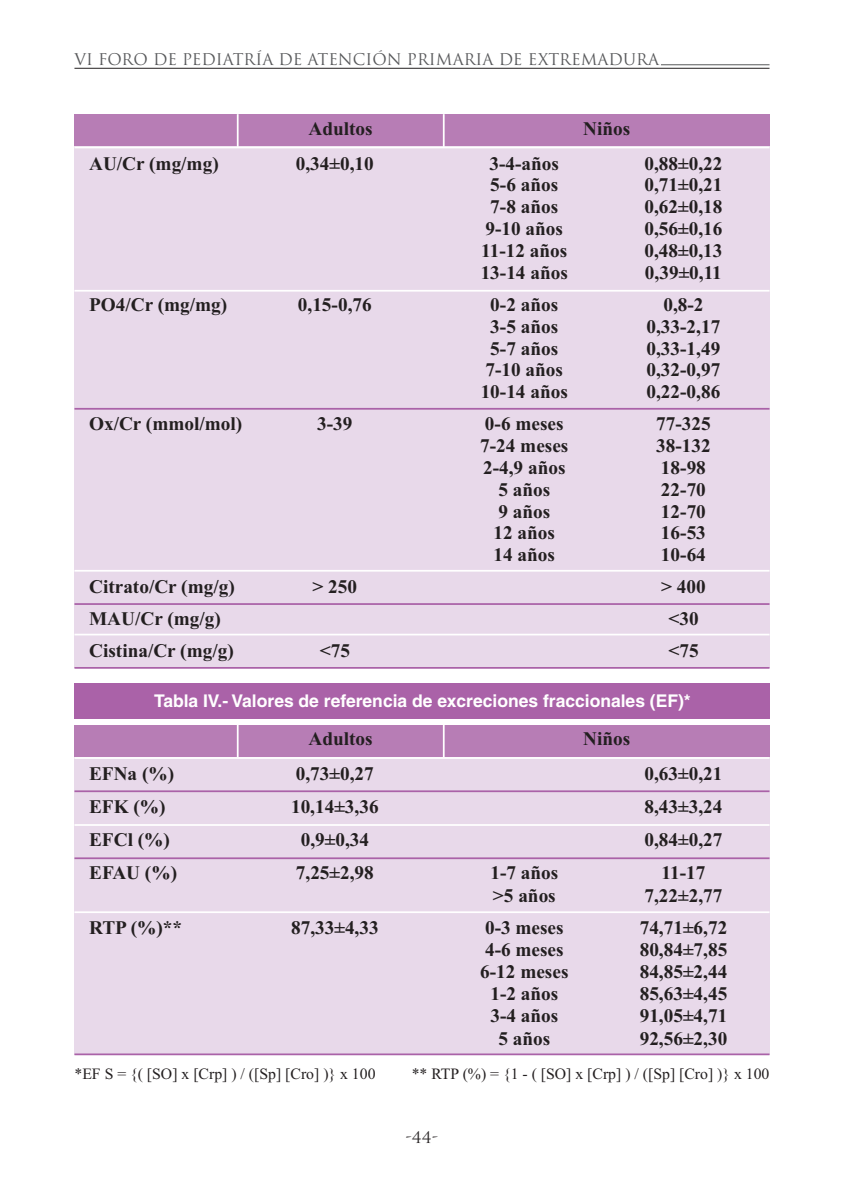
<style>
.page{position:relative;width:844px;height:1191px;background:#fff}
.page>*{position:absolute;margin:0;border:0;box-sizing:border-box;transform-origin:0 0}
.t1{font:700 19.25px "Times New Roman";color:#231f20}
.t2{font:700 17.5px "Helvetica";color:#fff}
.t3{font:15.75px "Times New Roman";color:#231f20}
.t4{font:15.75px "Trajan";color:#57585a}
.t5{font:15.75px "Trajan";color:#231f20}
</style>
<div class="page">
<hr style="left:660px;top:64px;width:109px;height:1px;background:#57585a">
<hr style="left:74px;top:68px;width:695px;height:1px;background:#231f20">
<div style="left:74px;top:114px;width:695px;height:554px;background:#e8d9ea"></div>
<div style="left:74px;top:114px;width:695px;height:32px;background:#b77db5"></div>
<hr style="left:74px;top:147px;width:695px;height:1px;background:#fff">
<hr style="left:237px;top:114px;width:1px;height:33px;background:#fff">
<hr style="left:443px;top:114px;width:1px;height:33px;background:#fff">
<hr style="left:74px;top:290px;width:695px;height:2px;background:#fff">
<hr style="left:74px;top:408px;width:695px;height:2px;background:#aa62a8">
<hr style="left:74px;top:570px;width:695px;height:1px;background:#fff">
<hr style="left:74px;top:603px;width:695px;height:2px;background:#aa62a8">
<hr style="left:74px;top:633px;width:695px;height:2px;background:#fff">
<hr style="left:74px;top:667px;width:695px;height:1px;background:#aa62a8">
<div style="left:74px;top:725px;width:695px;height:329px;background:#e8d9ea"></div>
<div style="left:74px;top:725px;width:695px;height:32px;background:#b77db5"></div>
<div style="left:74px;top:683px;width:695px;height:36px;background:#aa62a8"></div>
<hr style="left:74px;top:757px;width:695px;height:2px;background:#fff">
<hr style="left:74px;top:790px;width:695px;height:2px;background:#aa62a8">
<hr style="left:74px;top:824px;width:695px;height:2px;background:#fff">
<hr style="left:74px;top:857px;width:695px;height:2px;background:#aa62a8">
<hr style="left:237px;top:724px;width:1px;height:33px;background:#fff">
<hr style="left:443px;top:724px;width:1px;height:33px;background:#fff">
<hr style="left:74px;top:911px;width:695px;height:2px;background:#fff">
<hr style="left:74px;top:1053px;width:695px;height:2px;background:#aa62a8">
<p class="t4" style="left:74px;top:50px;width:586px">VI FORO DE PEDIATRÍA DE ATENCIÓN PRIMARIA DE EXTREMADURA</p>
<p class="t1" style="left:308px;top:117px;width:66px">Adultos</p>
<p class="t1" style="left:583px;top:117px;width:49px">Niños</p>
<p class="t1" style="left:89px;top:152px;width:131px">AU/Cr (mg/mg)</p>
<p class="t1" style="left:296px;top:152px;width:79px">0,34±0,10</p>
<p class="t1" style="left:489px;top:152px;width:71px">3-4-años</p>
<p class="t1" style="left:644px;top:152px;width:79px">0,88±0,22</p>
<p class="t1" style="left:490px;top:173px;width:69px">5-6 años</p>
<p class="t1" style="left:644px;top:173px;width:79px">0,71±0,21</p>
<p class="t1" style="left:490px;top:195px;width:69px">7-8 años</p>
<p class="t1" style="left:644px;top:195px;width:79px">0,62±0,18</p>
<p class="t1" style="left:485px;top:217px;width:79px">9-10 años</p>
<p class="t1" style="left:644px;top:217px;width:79px">0,56±0,16</p>
<p class="t1" style="left:481px;top:239px;width:88px">11-12 años</p>
<p class="t1" style="left:644px;top:239px;width:79px">0,48±0,13</p>
<p class="t1" style="left:480px;top:261px;width:89px">13-14 años</p>
<p class="t1" style="left:644px;top:261px;width:78px">0,39±0,11</p>
<p class="t1" style="left:89px;top:293px;width:140px">PO4/Cr (mg/mg)</p>
<p class="t1" style="left:298px;top:293px;width:75px">0,15-0,76</p>
<p class="t1" style="left:490px;top:293px;width:69px">0-2 años</p>
<p class="t1" style="left:663px;top:293px;width:42px">0,8-2</p>
<p class="t1" style="left:490px;top:315px;width:69px">3-5 años</p>
<p class="t1" style="left:646px;top:315px;width:75px">0,33-2,17</p>
<p class="t1" style="left:490px;top:337px;width:69px">5-7 años</p>
<p class="t1" style="left:646px;top:337px;width:75px">0,33-1,49</p>
<p class="t1" style="left:485px;top:358px;width:79px">7-10 años</p>
<p class="t1" style="left:646px;top:358px;width:75px">0,32-0,97</p>
<p class="t1" style="left:480px;top:380px;width:89px">10-14 años</p>
<p class="t1" style="left:646px;top:380px;width:75px">0,22-0,86</p>
<p class="t1" style="left:89px;top:412px;width:155px">Ox/Cr (mmol/mol)</p>
<p class="t1" style="left:317px;top:412px;width:37px">3-39</p>
<p class="t1" style="left:485px;top:412px;width:80px">0-6 meses</p>
<p class="t1" style="left:656px;top:412px;width:56px">77-325</p>
<p class="t1" style="left:480px;top:434px;width:90px">7-24 meses</p>
<p class="t1" style="left:656px;top:434px;width:56px">38-132</p>
<p class="t1" style="left:483px;top:456px;width:84px">2-4,9 años</p>
<p class="t1" style="left:660px;top:456px;width:46px">18-98</p>
<p class="t1" style="left:498px;top:478px;width:53px">5 años</p>
<p class="t1" style="left:660px;top:478px;width:46px">22-70</p>
<p class="t1" style="left:498px;top:500px;width:53px">9 años</p>
<p class="t1" style="left:660px;top:500px;width:46px">12-70</p>
<p class="t1" style="left:493px;top:521px;width:63px">12 años</p>
<p class="t1" style="left:660px;top:521px;width:46px">16-53</p>
<p class="t1" style="left:493px;top:543px;width:63px">14 años</p>
<p class="t1" style="left:660px;top:543px;width:46px">10-64</p>
<p class="t1" style="left:89px;top:575px;width:147px">Citrato/Cr (mg/g)</p>
<p class="t1" style="left:312px;top:575px;width:46px">&gt; 250</p>
<p class="t1" style="left:661px;top:575px;width:46px">&gt; 400</p>
<p class="t1" style="left:89px;top:607px;width:133px">MAU/Cr (mg/g)</p>
<p class="t1" style="left:668px;top:607px;width:32px">&lt;30</p>
<p class="t1" style="left:89px;top:639px;width:146px">Cistina/Cr (mg/g)</p>
<p class="t1" style="left:320px;top:639px;width:32px">&lt;75</p>
<p class="t1" style="left:668px;top:639px;width:32px">&lt;75</p>
<p class="t2" style="left:154px;top:694px;width:538px">Tabla IV.- Valores de referencia de excreciones fraccionales (EF)*</p>
<p class="t1" style="left:308px;top:727px;width:66px">Adultos</p>
<p class="t1" style="left:583px;top:727px;width:49px">Niños</p>
<p class="t1" style="left:89px;top:762px;width:87px">EFNa (%)</p>
<p class="t1" style="left:296px;top:762px;width:79px">0,73±0,27</p>
<p class="t1" style="left:644px;top:762px;width:79px">0,63±0,21</p>
<p class="t1" style="left:89px;top:795px;width:78px">EFK (%)</p>
<p class="t1" style="left:291px;top:795px;width:89px">10,14±3,36</p>
<p class="t1" style="left:644px;top:795px;width:79px">8,43±3,24</p>
<p class="t1" style="left:89px;top:828px;width:82px">EFCl (%)</p>
<p class="t1" style="left:300px;top:828px;width:70px">0,9±0,34</p>
<p class="t1" style="left:644px;top:828px;width:79px">0,84±0,27</p>
<p class="t1" style="left:89px;top:861px;width:89px">EFAU (%)</p>
<p class="t1" style="left:296px;top:861px;width:79px">7,25±2,98</p>
<p class="t1" style="left:490px;top:861px;width:69px">1-7 años</p>
<p class="t1" style="left:661px;top:861px;width:45px">11-17</p>
<p class="t1" style="left:493px;top:884px;width:64px">&gt;5 años</p>
<p class="t1" style="left:644px;top:884px;width:79px">7,22±2,77</p>
<p class="t1" style="left:89px;top:916px;width:94px">RTP (%)**</p>
<p class="t1" style="left:291px;top:916px;width:89px">87,33±4,33</p>
<p class="t1" style="left:485px;top:916px;width:80px">0-3 meses</p>
<p class="t1" style="left:639px;top:916px;width:89px">74,71±6,72</p>
<p class="t1" style="left:485px;top:938px;width:80px">4-6 meses</p>
<p class="t1" style="left:639px;top:938px;width:89px">80,84±7,85</p>
<p class="t1" style="left:480px;top:960px;width:90px">6-12 meses</p>
<p class="t1" style="left:639px;top:960px;width:89px">84,85±2,44</p>
<p class="t1" style="left:490px;top:981px;width:69px">1-2 años</p>
<p class="t1" style="left:639px;top:981px;width:89px">85,63±4,45</p>
<p class="t1" style="left:490px;top:1003px;width:69px">3-4 años</p>
<p class="t1" style="left:639px;top:1003px;width:89px">91,05±4,71</p>
<p class="t1" style="left:498px;top:1026px;width:53px">5 años</p>
<p class="t1" style="left:639px;top:1026px;width:89px">92,56±2,30</p>
<p class="t3" style="left:74px;top:1064px;width:302px">*EF S = {( [SO] x [Crp] ) / ([Sp] [Cro] )} x 100</p>
<p class="t3" style="left:411px;top:1064px;width:359px">** RTP (%) = {1 - ( [SO] x [Crp] ) / ([Sp] [Cro] )} x 100</p>
<p class="t5" style="left:406px;top:1128px;width:34px">-44-</p>
</div>
